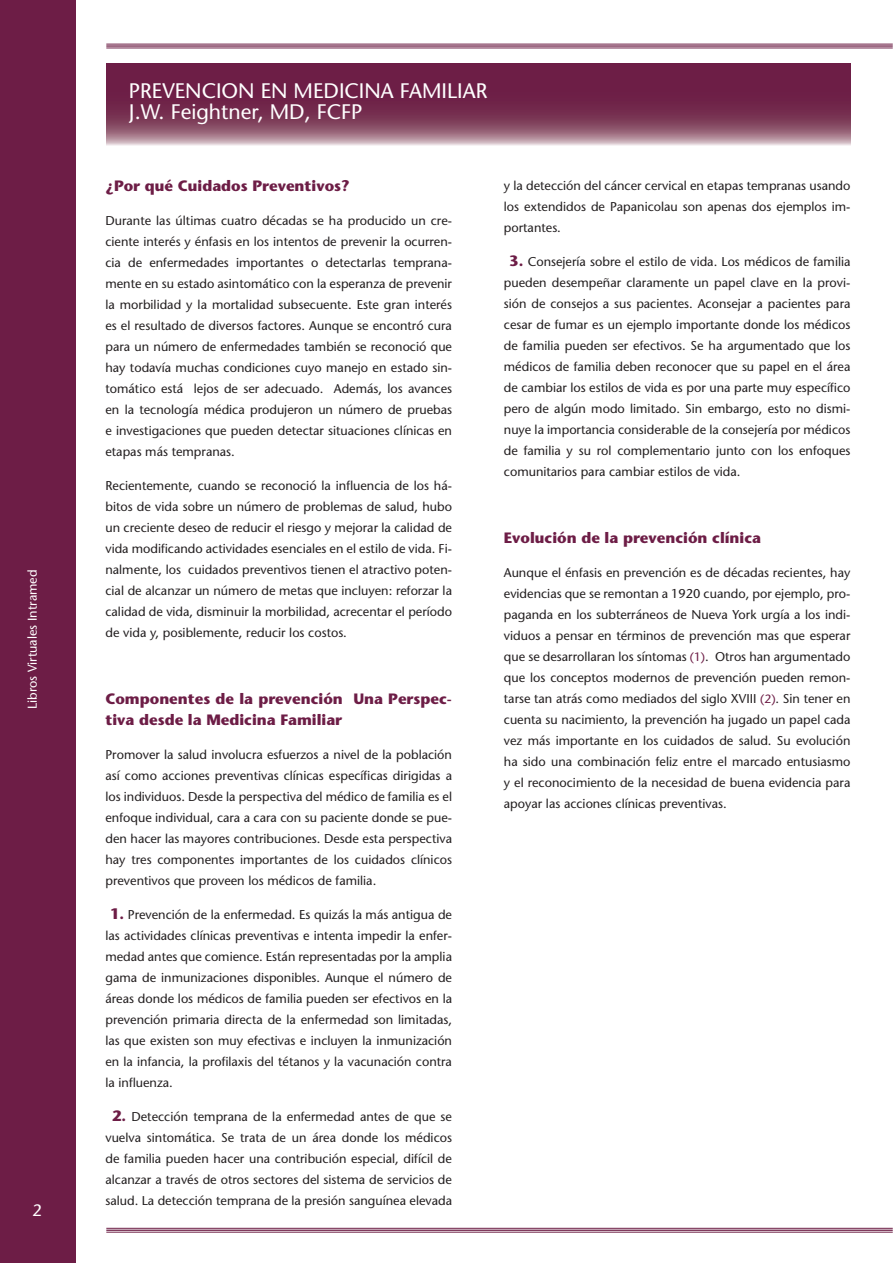
<style>
.page{position:relative;width:893px;height:1263px;background:#fff}
.page>*{position:absolute;margin:0;border:0;box-sizing:border-box;transform-origin:0 0}
.t1{font:21px/21px "Stone Sans";color:#fff}
.t2{font:700 15px/21px "Stone Sans";color:#6d1d46}
.t3{font:12.75px/21px "Stone Sans";color:#231f20;text-align:justify}
.t4{font:12.75px "Stone Sans";color:#fff}
.s1{font-weight:700;font-size:15px;color:#6d1d46}
.s2{font-size:12px;color:#6d1d46}
</style>
<div class="page">
<div style="left:0;top:0;width:75px;height:1263px;background:#6d1d46"></div>
<hr style="left:106px;top:44px;width:787px;height:1px;background:#6d1f46">
<hr style="left:106px;top:45px;width:787px;height:2px;background:#6d1f46">
<hr style="left:106px;top:48px;width:787px;height:1px;background:#6d1f46">
<hr style="left:106px;top:1228px;width:787px;height:1px;background:#6d1f46">
<hr style="left:106px;top:1229px;width:787px;height:2px;background:#6d1f46">
<hr style="left:106px;top:1232px;width:787px;height:1px;background:#6d1f46">
<svg style="left:106px;top:64px;width:744px;height:82px;background:#803e5d"></svg>
<p class="t4" style="left:25px;top:709px;width:141px;rotate:-90deg">Libros Virtuales Intramed</p>
<h1 class="t1" style="left:129px;top:80px;width:360px">PREVENCION EN MEDICINA FAMILIAR<br>J.W. Feightner, MD, FCFP</h1>
<p class="t2" style="left:105px;top:175px;width:246px">¿Por qué Cuidados Preventivos?</p>
<p class="t3" style="left:105px;top:210px;width:348px">Durante las últimas cuatro décadas se ha producido un cre&shy;ciente interés y énfasis en los intentos de prevenir la ocurren&shy;cia de enfermedades importantes o detectarlas temprana&shy;mente en su estado asintomático con la esperanza de prevenir la morbilidad y la mortalidad subsecuente. Este gran interés es el resultado de diversos factores. Aunque se encontró cura para un número de enfermedades también se reconoció que hay todavía muchas condiciones cuyo manejo en estado sin&shy;tomático está lejos de ser adecuado. Además, los avances en la tecnología médica produjeron un número de pruebas e investigaciones que pueden detectar situaciones clínicas en etapas más tempranas.</p>
<p class="t3" style="left:105px;top:475px;width:348px">Recientemente, cuando se reconoció la influencia de los há&shy;bitos de vida sobre un número de problemas de salud, hubo un creciente deseo de reducir el riesgo y mejorar la calidad de vida modificando actividades esenciales en el estilo de vida. Fi&shy;nalmente, los cuidados preventivos tienen el atractivo poten&shy;cial de alcanzar un número de metas que incluyen: reforzar la calidad de vida, disminuir la morbilidad, acrecentar el período de vida y, posiblemente, reducir los costos.</p>
<p class="t2" style="left:105px;top:688px;width:348px">Componentes de la prevención Una Perspec&shy;tiva desde la Medicina Familiar</p>
<p class="t3" style="left:105px;top:744px;width:348px">Promover la salud involucra esfuerzos a nivel de la población así como acciones preventivas clínicas específicas dirigidas a los individuos. Desde la perspectiva del médico de familia es el enfoque individual, cara a cara con su paciente donde se pue&shy;den hacer las mayores contribuciones. Desde esta perspectiva hay tres componentes importantes de los cuidados clínicos preventivos que proveen los médicos de familia.</p>
<p class="t3" style="left:105px;top:904px;width:348px;text-indent:5px"><span class="s1">1.</span> Prevención de la enfermedad. Es quizás la más antigua de las actividades clínicas preventivas e intenta impedir la enfer&shy;medad antes que comience. Están representadas por la amplia gama de inmunizaciones disponibles. Aunque el número de áreas donde los médicos de familia pueden ser efectivos en la prevención primaria directa de la enfermedad son limitadas, las que existen son muy efectivas e incluyen la inmunización en la infancia, la profilaxis del tétanos y la vacunación contra la influenza.</p>
<p class="t3" style="left:105px;top:1105px;width:348px;text-align:center"><span class="s1">2.</span> Detección temprana de la enfermedad antes de que se vuelva sintomática. Se trata de un área donde los médicos de familia pueden hacer una contribución especial, difícil de alcanzar a través de otros sectores del sistema de servicios de salud. La detección temprana de la presión sanguínea elevada</p>
<p class="t3" style="left:504px;top:175px;width:348px">y la detección del cáncer cervical en etapas tempranas usando los extendidos de Papanicolau son apenas dos ejemplos im&shy;portantes.</p>
<p class="t3" style="left:504px;top:251px;width:348px;text-indent:5px"><span class="s1">3.</span> Consejería sobre el estilo de vida. Los médicos de familia pueden desempeñar claramente un papel clave en la provi&shy;sión de consejos a sus pacientes. Aconsejar a pacientes para cesar de fumar es un ejemplo importante donde los médicos de familia pueden ser efectivos. Se ha argumentado que los médicos de familia deben reconocer que su papel en el área de cambiar los estilos de vida es por una parte muy específico pero de algún modo limitado. Sin embargo, esto no dismi&shy;nuye la importancia considerable de la consejería por médicos de familia y su rol complementario junto con los enfoques comunitarios para cambiar estilos de vida.</p>
<p class="t2" style="left:504px;top:527px;width:259px">Evolución de la prevención clínica</p>
<p class="t3" style="left:504px;top:562px;width:348px">Aunque el énfasis en prevención es de décadas recientes, hay evidencias que se remontan a 1920 cuando, por ejemplo, pro&shy;paganda en los subterráneos de Nueva York urgía a los indi&shy;viduos a pensar en términos de prevención mas que esperar que se desarrollaran los síntomas <span class="s2">(1)</span>. Otros han argumentado que los conceptos modernos de prevención pueden remon&shy;tarse tan atrás como mediados del siglo XVIII <span class="s2">(2)</span>. Sin tener en cuenta su nacimiento, la prevención ha jugado un papel cada vez más importante en los cuidados de salud. Su evolución ha sido una combinación feliz entre el marcado entusiasmo y el reconocimiento de la necesidad de buena evidencia para apoyar las acciones clínicas preventivas.</p>
</div>
